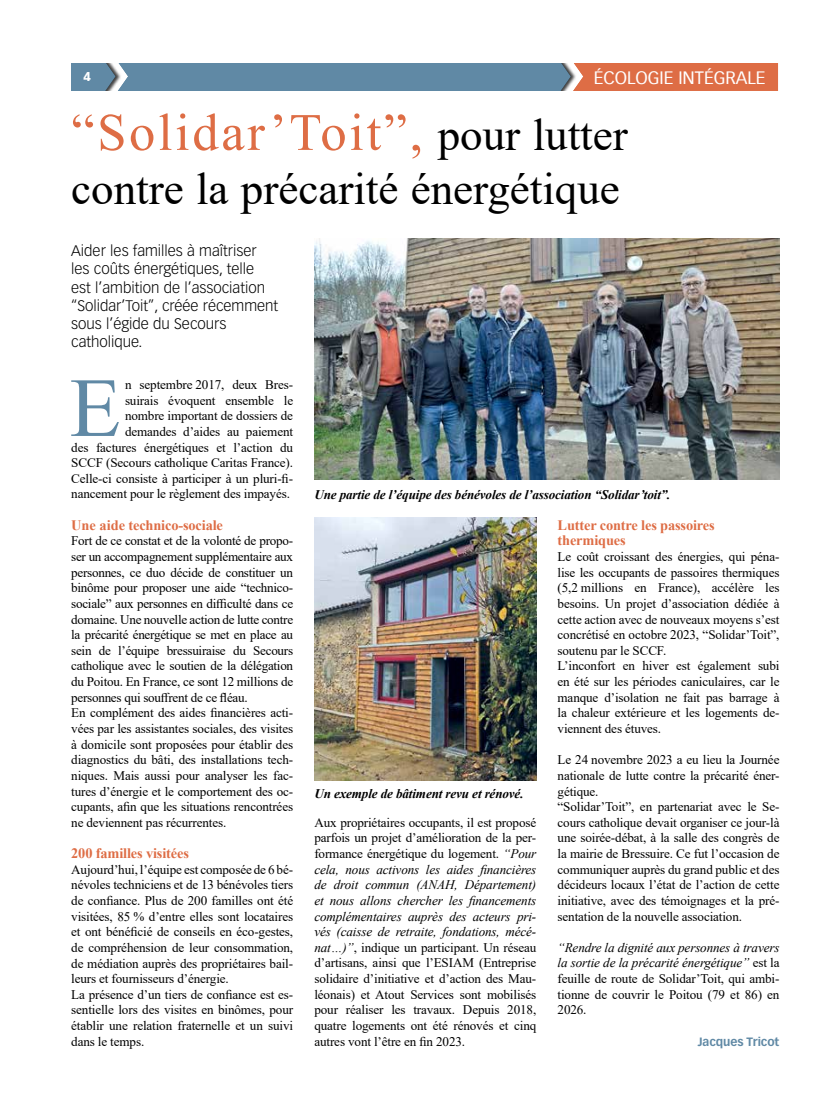
<style>
.page{position:relative;width:833px;height:1117px;background:#fff}
.page>*{position:absolute;margin:0;border:0;box-sizing:border-box;transform-origin:0 0}
.t1{font:83.88px "Times New Roman";color:#6089a5}
.t2{font:52.5px "Times New Roman";letter-spacing:.05em;color:#de6d45}
.t3{font:45px "Times New Roman";color:#000}
.t4{font:17.5px "Vectora LH";color:#fff}
.t5{font:300 15px/18.1px "Vectora LT Pro";color:#000}
.t6{font:700 14.38px/15.6px "Times New Roman";letter-spacing:-.01em;color:#de6d45}
.t7{font:13.12px/15.6px "Times New Roman";letter-spacing:-.01em;color:#000}
.t8{font:italic 700 13.12px "Times New Roman";letter-spacing:-.01em;color:#000}
.t9{font:900 12.5px "Vectora LH";color:#fff}
.t10{font:700 11.88px "Vectora LT Pro";color:#6089a5}
.s1{font-size:45px;color:#000}
.s2{font-style:italic}
</style>
<div class="page">
<div style="left:71px;top:63px;width:603px;height:28px;background:#6089a5"></div>
<div style="left:584px;top:63px;width:194px;height:28px;background:#de6d45"></div>
<div style="left:553px;top:52px;width:31px;height:47px;background:#000;opacity:.75"></div>
<div style="left:98px;top:52px;width:31px;height:47px;background:#000;opacity:.75"></div>
<div style="left:54px;top:50px;width:729px;height:13px;background:#fff"></div>
<div style="left:52px;top:91px;width:731px;height:12px;background:#fff"></div>
<img style="left:314px;top:239px;width:466px;height:240px">
<img style="left:314px;top:517px;width:222px;height:263px">
<p class="t9" style="left:84px;top:69px;width:9px">4</p>
<h3 class="t4" style="left:594px;top:67px;width:173px">ÉCOLOGIE INTÉGRALE</h3>
<h2 class="t2" style="left:71px;top:95px;width:558px">“Solidar’Toit”, <span class="s1">pour lutter</span></h2>
<h3 class="t3" style="left:71px;top:157px;width:550px">contre la précarité énergétique</h3>
<p class="t5" style="left:71px;top:242px;width:208px">Aider les familles à maîtriser les coûts énergétiques, telle<br>est l’ambition de l’association “Solidar’Toit”, créée récemment sous l’égide du Secours catholique.</p>
<h1 class="t1" style="left:69px;top:348px;width:53px">E</h1>
<p class="t7" style="left:71px;top:376px;width:223px;text-align:right">n septembre 2017, deux Bres-<br>suirais évoquent ensemble le<br>nombre important de dossiers de demandes d’aides au paiement<br>des factures énergétiques et l’action du SCCF (Secours catholique Caritas France).<br>Celle-ci consiste à participer à un pluri-fi&shy;nancement pour le règlement des impayés.</p>
<p class="t6" style="left:71px;top:516px;width:153px">Une aide technico-sociale</p>
<p class="t7" style="left:71px;top:532px;width:223px">Fort de ce constat et de la volonté de propo&shy;ser un accompagnement supplémentaire aux personnes, ce duo décide de constituer un binôme pour proposer une aide “technico&shy;sociale” aux personnes en difficulté dans ce domaine. Une nouvelle action de lutte contre la précarité énergétique se met en place au sein de l’équipe bressuiraise du Secours catholique avec le soutien de la délégation du Poitou. En France, ce sont 12 millions de personnes qui souffrent de ce fléau.<br>En complément des aides financières acti&shy;vées par les assistantes sociales, des visites à domicile sont proposées pour établir des diagnostics du bâti, des installations tech&shy;niques. Mais aussi pour analyser les fac&shy;tures d’énergie et le comportement des oc&shy;cupants, afin que les situations rencontrées ne deviennent pas récurrentes.</p>
<p class="t6" style="left:71px;top:844px;width:119px">200 familles visitées</p>
<p class="t7" style="left:71px;top:861px;width:223px">Aujourd’hui, l’équipe est composée de 6 bé&shy;névoles techniciens et de 13 bénévoles tiers de confiance. Plus de 200 familles ont été visitées, 85 % d’entre elles sont locataires et ont bénéficié de conseils en éco-gestes, de compréhension de leur consommation, de médiation auprès des propriétaires bail&shy;leurs et fournisseurs d’énergie.<br>La présence d’un tiers de confiance est es&shy;sentielle lors des visites en binômes, pour établir une relation fraternelle et un suivi dans le temps.</p>
<p class="t8" style="left:314px;top:485px;width:358px">Une partie de l’équipe des bénévoles de l’association “Solidar’toit”.</p>
<p class="t6" style="left:557px;top:516px;width:159px">Lutter contre les passoires thermiques</p>
<p class="t7" style="left:557px;top:548px;width:223px">Le coût croissant des énergies, qui péna&shy;lise les occupants de passoires thermiques (5,2 millions en France), accélère les besoins. Un projet d’association dédiée à cette action avec de nouveaux moyens s’est concrétisé en octobre 2023, “Solidar’Toit”, soutenu par le SCCF.<br>L’inconfort en hiver est également subi en été sur les périodes caniculaires, car le manque d’isolation ne fait pas barrage à la chaleur extérieure et les logements de&shy;viennent des étuves.</p>
<p class="t7" style="left:557px;top:751px;width:223px">Le 24 novembre 2023 a eu lieu la Journée nationale de lutte contre la précarité éner&shy;gétique.<br>“Solidar’Toit”, en partenariat avec le Se&shy;cours catholique devait organiser ce jour-là une soirée-débat, à la salle des congrès de la mairie de Bressuire. Ce fut l’occasion de communiquer auprès du grand public et des décideurs locaux l’état de l’action de cette initiative, avec des témoignages et la pré&shy;sentation de la nouvelle association.</p>
<p class="t7" style="left:557px;top:938px;width:223px;text-align:justify"><span class="s2">“Rendre la dignité aux personnes à travers la sortie de la précarité énergétique”</span> est la feuille de route de Solidar’Toit, qui ambi&shy;tionne de couvrir le Poitou (79 et 86) en 2026.</p>
<p class="t10" style="left:697px;top:1034px;width:83px">Jacques Tricot</p>
<p class="t8" style="left:314px;top:784px;width:211px">Un exemple de bâtiment revu et rénové.</p>
<p class="t7" style="left:314px;top:814px;width:223px;text-align:justify">Aux propriétaires occupants, il est proposé parfois un projet d’amélioration de la per&shy;formance énergétique du logement. <span class="s2">“Pour cela, nous activons les aides financières de droit commun (ANAH, Département) et nous allons chercher les financements complémentaires auprès des acteurs pri&shy;vés (caisse de retraite, fondations, mécé&shy;nat…)”</span>, indique un participant. Un réseau d’artisans, ainsi que l’ESIAM (Entreprise solidaire d’initiative et d’action des Mau&shy;léonais) et Atout Services sont mobilisés pour réaliser les travaux. Depuis 2018, quatre logements ont été rénovés et cinq autres vont l’être en fin 2023.</p>
</div>
